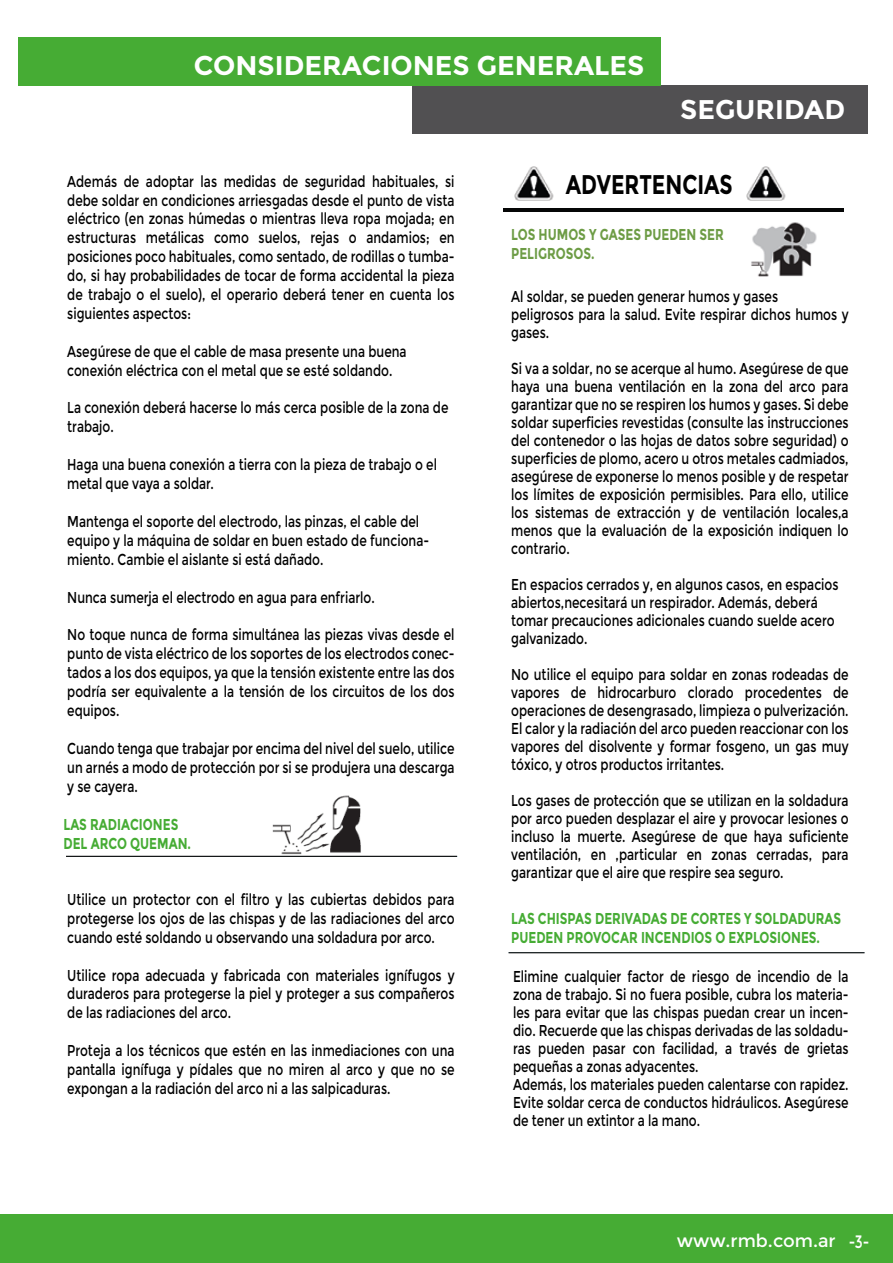
<style>
.page{position:relative;width:893px;height:1263px;background:#fff}
.page>*{position:absolute;margin:0;border:0;box-sizing:border-box;transform-origin:0 0}
.t1{font:700 27px "Montserrat";color:#fff}
.t2{font:700 27px "Montserrat";color:#010101;scale:.77 1}
.t3{font:18px "Montserrat";color:#fff}
.t4{font:15.75px/18px "Montserrat";color:#010101;text-align:justify;scale:.77 1}
.t5{font:700 15.75px/18.9px "Montserrat";color:#46ac34;scale:.77 1}
.t6{font:700 15.75px/18.9px "Montserrat";color:#6d9c45;scale:.77 1}
</style>
<div class="page">
<hr style="left:504px;top:209px;width:340px;height:3px;background:#050606">
<img style="left:746px;top:166px;width:40px;height:35px">
<img style="left:514px;top:166px;width:40px;height:35px">
<img style="left:751px;top:222px;width:66px;height:55px">
<img style="left:261px;top:795px;width:117px;height:61px">
<div style="left:412px;top:86px;width:455px;height:48px;background:#515052"></div>
<div style="left:18px;top:38px;width:642px;height:48px;background:#46ac34"></div>
<div style="left:1px;top:1215px;width:892px;height:48px;background:#46ac34"></div>
<hr style="left:66px;top:856px;width:391px;height:1px;background:#010101">
<hr style="left:509px;top:952px;width:355px;height:1px;background:#010101">
<h1 class="t1" style="left:194px;top:49px;width:452px">CONSIDERACIONES GENERALES</h1>
<h1 class="t1" style="left:680px;top:93px;width:166px">SEGURIDAD</h1>
<p class="t4" style="left:67px;top:172px;width:504px">Además de adoptar las medidas de seguridad habituales, si</p>
<h1 class="t2" style="left:566px;top:168px;width:218px">ADVERTENCIAS</h1>
<p class="t4" style="left:67px;top:191px;width:505px;line-height:18.9px">debe soldar en condiciones arriesgadas desde el punto de vista eléctrico (en zonas húmedas o mientras lleva ropa mojada; en estructuras metálicas como suelos, rejas o andamios; en posiciones poco habituales, como sentado, de rodillas o tumba&shy;do, si hay probabilidades de tocar de forma accidental la pieza de trabajo o el suelo), el operario deberá tener en cuenta los siguientes aspectos:</p>
<p class="t4" style="left:67px;top:342px;width:442px;line-height:18.9px">Asegúrese de que el cable de masa presente una buena conexión eléctrica con el metal que se esté soldando.</p>
<p class="t4" style="left:67px;top:399px;width:497px;line-height:18.9px">La conexión deberá hacerse lo más cerca posible de la zona de trabajo.</p>
<p class="t4" style="left:67px;top:455px;width:482px;line-height:18.9px">Haga una buena conexión a tierra con la pieza de trabajo o el metal que vaya a soldar.</p>
<p class="t4" style="left:67px;top:512px;width:471px;line-height:18.9px;text-align:left">Mantenga el soporte del electrodo, las pinzas, el cable del equipo y la máquina de soldar en buen estado de funciona&shy;miento. Cambie el aislante si está dañado.</p>
<p class="t4" style="left:67px;top:588px;width:401px">Nunca sumerja el electrodo en agua para enfriarlo.</p>
<p class="t4" style="left:67px;top:625px;width:505px;line-height:18.9px">No toque nunca de forma simultánea las piezas vivas desde el punto de vista eléctrico de los soportes de los electrodos conec&shy;tados a los dos equipos, ya que la tensión existente entre las dos podría ser equivalente a la tensión de los circuitos de los dos equipos.</p>
<p class="t4" style="left:67px;top:739px;width:505px;line-height:18.9px">Cuando tenga que trabajar por encima del nivel del suelo, utilice un arnés a modo de protección por si se produjera una descarga y se cayera.</p>
<p class="t6" style="left:511px;top:225px;width:278px">LOS HUMOS Y GASES PUEDEN SER<br>PELIGROSOS.</p>
<p class="t4" style="left:511px;top:288px;width:440px;text-align:left">Al soldar, se pueden generar humos y gases<br>peligrosos para la salud. Evite respirar dichos humos y gases.</p>
<p class="t4" style="left:511px;top:360px;width:440px">Si va a soldar, no se acerque al humo. Asegúrese de que haya una buena ventilación en la zona del arco para garantizar que no se respiren los humos y gases. Si debe soldar superficies revestidas (consulte las instrucciones del contenedor o las hojas de datos sobre seguridad) o superficies de plomo, acero u otros metales cadmiados, asegúrese de exponerse lo menos posible y de respetar los límites de exposición permisibles. Para ello, utilice los sistemas de extracción y de ventilación locales,a menos que la evaluación de la exposición indiquen lo contrario.</p>
<p class="t4" style="left:511px;top:576px;width:427px;text-align:left">En espacios cerrados y, en algunos casos, en espacios abiertos,necesitará un respirador. Además, deberá tomar precauciones adicionales cuando suelde acero galvanizado.</p>
<p class="t4" style="left:511px;top:666px;width:440px">No utilice el equipo para soldar en zonas rodeadas de vapores de hidrocarburo clorado procedentes de operaciones de desengrasado, limpieza o pulverización.<br>El calor y la radiación del arco pueden reaccionar con los vapores del disolvente y formar fosgeno, un gas muy tóxico, y otros productos irritantes.</p>
<p class="t4" style="left:511px;top:792px;width:440px">Los gases de protección que se utilizan en la soldadura por arco pueden desplazar el aire y provocar lesiones o incluso la muerte. Asegúrese de que haya suficiente ventilación, en ,particular en zonas cerradas, para garantizar que el aire que respire sea seguro.</p>
<p class="t5" style="left:63px;top:815px;width:167px">LAS RADIACIONES<br>DEL ARCO QUEMAN.</p>
<p class="t4" style="left:67px;top:890px;width:505px;line-height:18.9px">Utilice un protector con el filtro y las cubiertas debidos para protegerse los ojos de las chispas y de las radiaciones del arco cuando esté soldando u observando una soldadura por arco.</p>
<p class="t4" style="left:67px;top:966px;width:505px;line-height:18.9px">Utilice ropa adecuada y fabricada con materiales ignífugos y duraderos para protegerse la piel y proteger a sus compañeros de las radiaciones del arco.</p>
<p class="t4" style="left:67px;top:1041px;width:505px;line-height:18.9px">Proteja a los técnicos que estén en las inmediaciones con una pantalla ignífuga y pídales que no miren al arco y que no se expongan a la radiación del arco ni a las salpicaduras.</p>
<p class="t5" style="left:511px;top:909px;width:430px">LAS CHISPAS DERIVADAS DE CORTES Y SOLDADURAS<br>PUEDEN PROVOCAR INCENDIOS O EXPLOSIONES.</p>
<p class="t4" style="left:513px;top:967px;width:437px;text-align:left">Elimine cualquier factor de riesgo de incendio de la zona de trabajo. Si no fuera posible, cubra los materia&shy;les para evitar que las chispas puedan crear un incen&shy;dio. Recuerde que las chispas derivadas de las soldadu&shy;ras pueden pasar con facilidad, a través de grietas pequeñas a zonas adyacentes.<br>Además, los materiales pueden calentarse con rapidez.<br>Evite soldar cerca de conductos hidráulicos. Asegúrese de tener un extintor a la mano.</p>
<p class="t3" style="left:677px;top:1230px;width:194px">www.rmb.com.ar -2-3</p>
</div>
